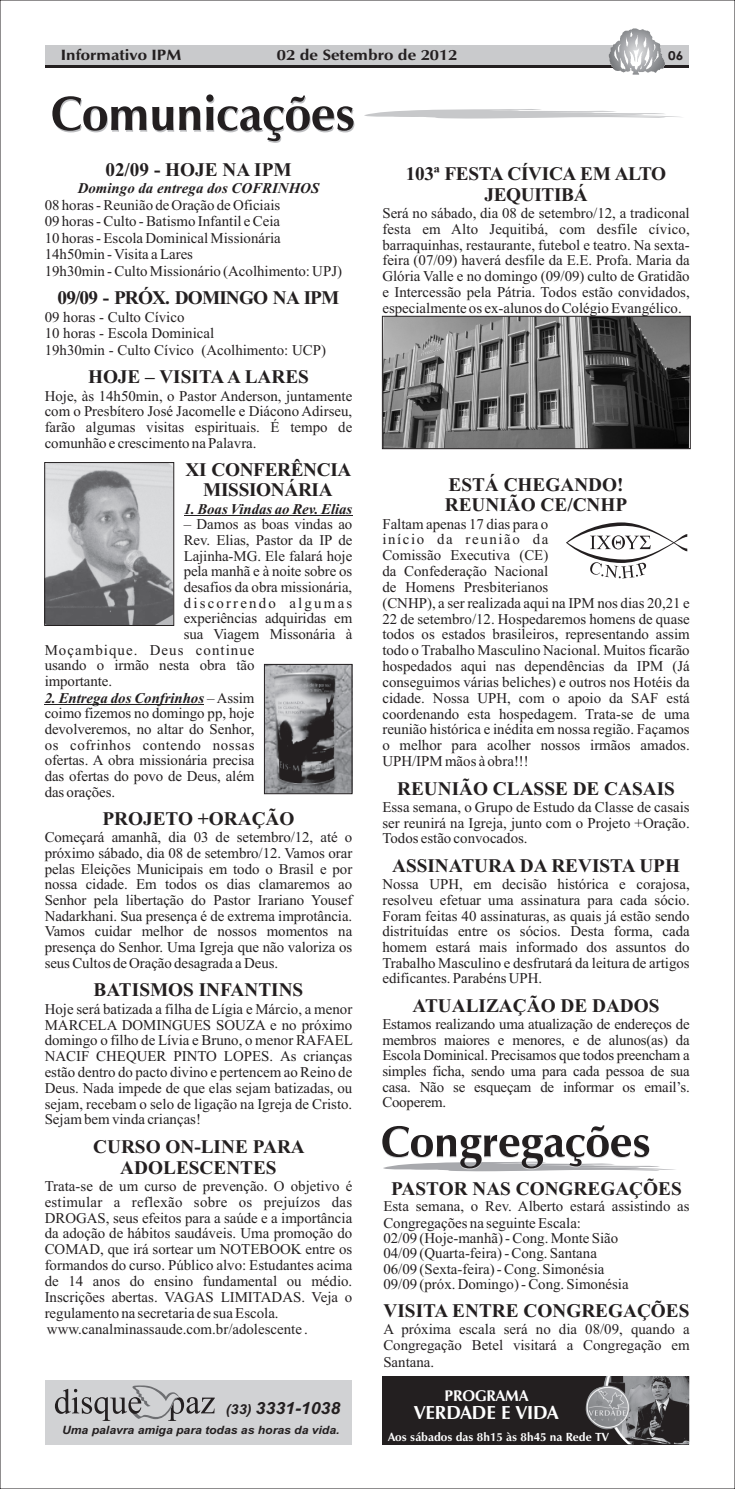
<style>
.page{position:relative;width:735px;height:1489px;background:#fff}
.page>*{position:absolute;margin:0;border:0;box-sizing:border-box;transform-origin:0 0}
.t1{font:700 19.25px/20.5px "Times New Roman";color:#231f20;text-align:center}
.t2{font:700 19.25px "Times New Roman";letter-spacing:-.045em;color:#231f20}
.t3{font:700 19.07px "Zapf Humanist 601 BT";color:#fff}
.t4{font:italic 700 16.8px "Arial";color:#231f20;scale:1.06 1}
.t5{font:700 15.58px "Zapf Humanist 601 BT";color:#fff}
.t6{font:700 15.05px "Zapf Humanist 601 BT";color:#231f20;scale:1.11 1}
.t7{font:14.88px/15.6px "Times New Roman";color:#231f20;text-align:justify}
.t8{font:italic 700 14.88px "Times New Roman";color:#231f20}
.t9{font:14.88px "Times New Roman";letter-spacing:.07em;color:#231f20}
.t10{font:14.88px "Times New Roman";letter-spacing:.15em;color:#231f20}
.t11{font:700 12.25px "Century Gothic";color:#231f20;scale:1.11 1}
.t12{font:700 11.9px "Zapf Humanist 601 BT";color:#fff}
.t13{font:italic 700 11.55px "Arial";color:#231f20;scale:1.06 1}
.s1{font-weight:700;font-style:italic}
.s2{font-size:13.65px}
</style>
<div class="page">
<svg style="left:364px;top:109px;width:316px;height:10px"></svg>
<svg style="left:52px;top:94px;width:302px;height:49px"></svg>
<hr style="left:183px;top:515px;width:169px;height:1px;background:#231f20">
<hr style="left:45px;top:704px;width:159px;height:1px;background:#231f20">
<div style="left:45px;top:48px;width:643px;height:19px;background:linear-gradient(to right,#c9cacc,#c9cacc)"></div>
<div style="left:45px;top:45px;width:643px;height:19px;background:#c9cacc"></div>
<svg style="left:608px;top:28px;width:56px;height:47px"></svg>
<svg style="left:382px;top:1125px;width:293px;height:46px"></svg>
<img style="left:266px;top:666px;width:84px;height:126px">
<div style="left:264px;top:664px;width:88px;height:130px;border:1px solid #231f20"></div>
<img style="left:384px;top:318px;width:304px;height:129px">
<div style="left:382px;top:316px;width:308px;height:133px;border:1px solid #231f20"></div>
<div style="left:45px;top:1379px;width:307px;height:65px;background:#d1d2d4"></div>
<svg style="left:55px;top:1385px;width:160px;height:35px"></svg>
<div style="left:382px;top:1375px;width:306px;height:69px;background:#231f20"></div>
<img style="left:584px;top:1375px;width:104px;height:69px">
<svg style="left:566px;top:522px;width:121px;height:56px"></svg>
<img style="left:46px;top:464px;width:126px;height:160px">
<div style="left:44px;top:462px;width:130px;height:164px;border:1px solid #231f20"></div>
<p class="t6" style="left:61px;top:49px;width:110px">Informativo IPM</p>
<p class="t6" style="left:277px;top:49px;width:164px">02 de Setembro de 2012</p>
<p class="t11" style="left:668px;top:49px;width:15px">06</p>
<p class="t1" style="left:105px;top:161px;width:188px">02/09 - HOJE NA IPM</p>
<p class="t8" style="left:78px;top:183px;width:243px">Domingo da entrega dos COFRINHOS</p>
<p class="t7" style="left:45px;top:198px;width:299px;line-height:16.4px;text-align:left">08 horas - Reunião de Oração de Oficiais<br>09 horas - Culto - Batismo Infantil e Ceia<br>10 horas - Escola Dominical Missionária 14h50min - Visita a Lares<br>19h30min - Culto Missionário (Acolhimento: UPJ)</p>
<p class="t7" style="left:45px;top:310px;width:282px;line-height:16.4px;text-align:left">09 horas - Culto Cívico<br>10 horas - Escola Dominical<br>19h30min - Culto Cívico (Acolhimento: UCP)</p>
<p class="t2" style="left:58px;top:291px;width:283px">09/09 - PRÓX. DOMINGO NA IPM</p>
<p class="t1" style="left:88px;top:368px;width:222px">HOJE – VISITA A LARES</p>
<p class="t7" style="left:45px;top:389px;width:309px">Hoje, às 14h50min, o Pastor Anderson, juntamente com o Presbítero José Jacomelle e Diácono Adirseu, farão algumas visitas espirituais. É tempo de comunhão e crescimento na Palavra.</p>
<p class="t1" style="left:185px;top:461px;width:167px">XI CONFERÊNCIA<br>MISSIONÁRIA</p>
<p class="t8" style="left:183px;top:503px;width:170px">1. Boas Vindas ao Rev. Elias</p>
<p class="t7" style="left:183px;top:518px;width:170px">– Damos as boas vindas ao</p>
<p class="t7" style="left:183px;top:534px;width:170px">Rev. Elias, Pastor da IP de</p>
<p class="t7" style="left:183px;top:549px;width:170px">Lajinha-MG. Ele falará hoje</p>
<p class="t7" style="left:183px;top:565px;width:170px">pela manhã e à noite sobre os</p>
<p class="t7" style="left:183px;top:580px;width:170px">desafios da obra missionária,</p>
<p class="t10" style="left:183px;top:597px;width:170px">discorrendo algumas</p>
<p class="t7" style="left:183px;top:612px;width:170px">experiências adquiridas em</p>
<p class="t7" style="left:183px;top:627px;width:170px">sua Viagem Missonária à</p>
<p class="t9" style="left:45px;top:644px;width:211px">Moçambique. Deus continue</p>
<p class="t7" style="left:45px;top:659px;width:211px">usando o irmão nesta obra tão</p>
<p class="t7" style="left:45px;top:674px;width:69px">importante.</p>
<p class="t7" style="left:45px;top:691px;width:211px"><span class="s1">2. Entrega dos Confrinhos</span> – Assim coimo fizemos no domingo pp, hoje devolveremos, no altar do Senhor, os cofrinhos contendo nossas ofertas. A obra missionária precisa das ofertas do povo de Deus, além das orações.</p>
<p class="t1" style="left:102px;top:810px;width:193px">PROJETO +ORAÇÃO</p>
<p class="t7" style="left:45px;top:831px;width:309px">Começará amanhã, dia 03 de setembro/12, até o próximo sábado, dia 08 de setembro/12. Vamos orar pelas Eleições Municipais em todo o Brasil e por nossa cidade. Em todos os dias clamaremos ao Senhor pela libertação do Pastor Irariano Yousef Nadarkhani. Sua presença é de extrema improtância.<br>Vamos cuidar melhor de nossos momentos na presença do Senhor. Uma Igreja que não valoriza os seus Cultos de Oração desagrada a Deus.</p>
<p class="t7" style="left:45px;top:1002px;width:309px">Hoje será batizada a filha de Lígia e Márcio, a menor MARCELA DOMINGUES SOUZA e no próximo domingo o filho de Lívia e Bruno, o menor RAFAEL NACIF CHEQUER PINTO LOPES. As crianças estão dentro do pacto divino e pertencem ao Reino de Deus. Nada impede de que elas sejam batizadas, ou sejam, recebam o selo de ligação na Igreja de Cristo.<br>Sejam bem vinda crianças!</p>
<p class="t1" style="left:94px;top:981px;width:211px">BATISMOS INFANTINS</p>
<p class="t1" style="left:93px;top:1138px;width:213px">CURSO ON-LINE PARA<br>ADOLESCENTES</p>
<p class="t7" style="left:45px;top:1179px;width:309px;text-align:left">Trata-se de um curso de prevenção. O objetivo é estimular a reflexão sobre os prejuízos das DROGAS, seus efeitos para a saúde e a importância da adoção de hábitos saudáveis. Uma promoção do COMAD, que irá sortear um NOTEBOOK entre os formandos do curso. Público alvo: Estudantes acima de 14 anos do ensino fundamental ou médio.<br>Inscrições abertas. VAGAS LIMITADAS. Veja o regulamento na secretaria de sua Escola. www.canalminassaude.com.br/adolescente .</p>
<p class="t4" style="left:226px;top:1401px;width:109px"><span class="s2">(33)</span> 3331-1038</p>
<p class="t13" style="left:62px;top:1425px;width:263px">Uma palavra amiga para todas as horas da vida.</p>
<p class="t1" style="left:405px;top:165px;width:261px">103ª FESTA CÍVICA EM ALTO<br>JEQUITIBÁ</p>
<p class="t7" style="left:382px;top:206px;width:309px">Será no sábado, dia 08 de setembro/12, a tradiconal festa em Alto Jequitibá, com desfile cívico, barraquinhas, restaurante, futebol e teatro. Na sexta&shy;feira (07/09) haverá desfile da E.E. Profa. Maria da Glória Valle e no domingo (09/09) culto de Gratidão e Intercessão pela Pátria. Todos estão convidados, especialmente os ex-alunos do Colégio Evangélico.</p>
<p class="t1" style="left:444px;top:476px;width:184px;text-align:left">ESTÁ CHEGANDO!<br>REUNIÃO CE/CNHP</p>
<p class="t7" style="left:382px;top:517px;width:309px;text-align:left">Faltam apenas 17 dias para o<br>início da reunião da<br>Comissão Executiva (CE)<br>da Confederação Nacional<br>de Homens Presbiterianos<br>(CNHP), a ser realizada aqui na IPM nos dias 20,21 e 22 de setembro/12. Hospedaremos homens de quase todos os estados brasileiros, representando assim todo o Trabalho Masculino Nacional. Muitos ficarão hospedados aqui nas dependências da IPM (Já conseguimos várias beliches) e outros nos Hotéis da cidade. Nossa UPH, com o apoio da SAF está coordenando esta hospedagem. Trata-se de uma reunião histórica e inédita em nossa região. Façamos o melhor para acolher nossos irmãos amados.<br>UPH/IPM mãos à obra!!!</p>
<p class="t7" style="left:382px;top:800px;width:309px">Essa semana, o Grupo de Estudo da Classe de casais ser reunirá na Igreja, junto com o Projeto +Oração.<br>Todos estão convocados.</p>
<p class="t7" style="left:382px;top:877px;width:309px">Nossa UPH, em decisão histórica e corajosa, resolveu efetuar uma assinatura para cada sócio.<br>Foram feitas 40 assinaturas, as quais já estão sendo distrituídas entre os sócios. Desta forma, cada homem estará mais informado dos assuntos do Trabalho Masculino e desfrutará da leitura de artigos edificantes. Parabéns UPH.</p>
<p class="t7" style="left:382px;top:1017px;width:309px">Estamos realizando uma atualização de endereços de membros maiores e menores, e de alunos(as) da Escola Dominical. Precisamos que todos preencham a simples ficha, sendo uma para cada pessoa de sua casa. Não se esqueçam de informar os email’s.<br>Cooperem.</p>
<p class="t1" style="left:397px;top:780px;width:279px">REUNIÃO CLASSE DE CASAIS</p>
<p class="t1" style="left:392px;top:857px;width:289px">ASSINATURA DA REVISTA UPH</p>
<p class="t1" style="left:412px;top:997px;width:248px">ATUALIZAÇÃO DE DADOS</p>
<p class="t1" style="left:391px;top:1180px;width:292px">PASTOR NAS CONGREGAÇÕES</p>
<p class="t7" style="left:383px;top:1199px;width:307px;text-align:left">Esta semana, o Rev. Alberto estará assistindo as Congregações na seguinte Escala:<br>02/09 (Hoje-manhã) - Cong. Monte Sião<br>04/09 (Quarta-feira) - Cong. Santana<br>06/09 (Sexta-feira) - Cong. Simonésia<br>09/09 (próx. Domingo) - Cong. Simonésia</p>
<p class="t7" style="left:383px;top:1321px;width:307px;line-height:16.4px">A próxima escala será no dia 08/09, quando a Congregação Betel visitará a Congregação em Santana.</p>
<p class="t1" style="left:383px;top:1302px;width:307px">VISITA ENTRE CONGREGAÇÕES</p>
<p class="t5" style="left:444px;top:1388px;width:85px">PROGRAMA</p>
<p class="t3" style="left:414px;top:1404px;width:146px">VERDADE E VIDA</p>
<p class="t12" style="left:388px;top:1431px;width:222px">Aos sábados das 8h15 às 8h45 na Rede TV</p>
</div>
